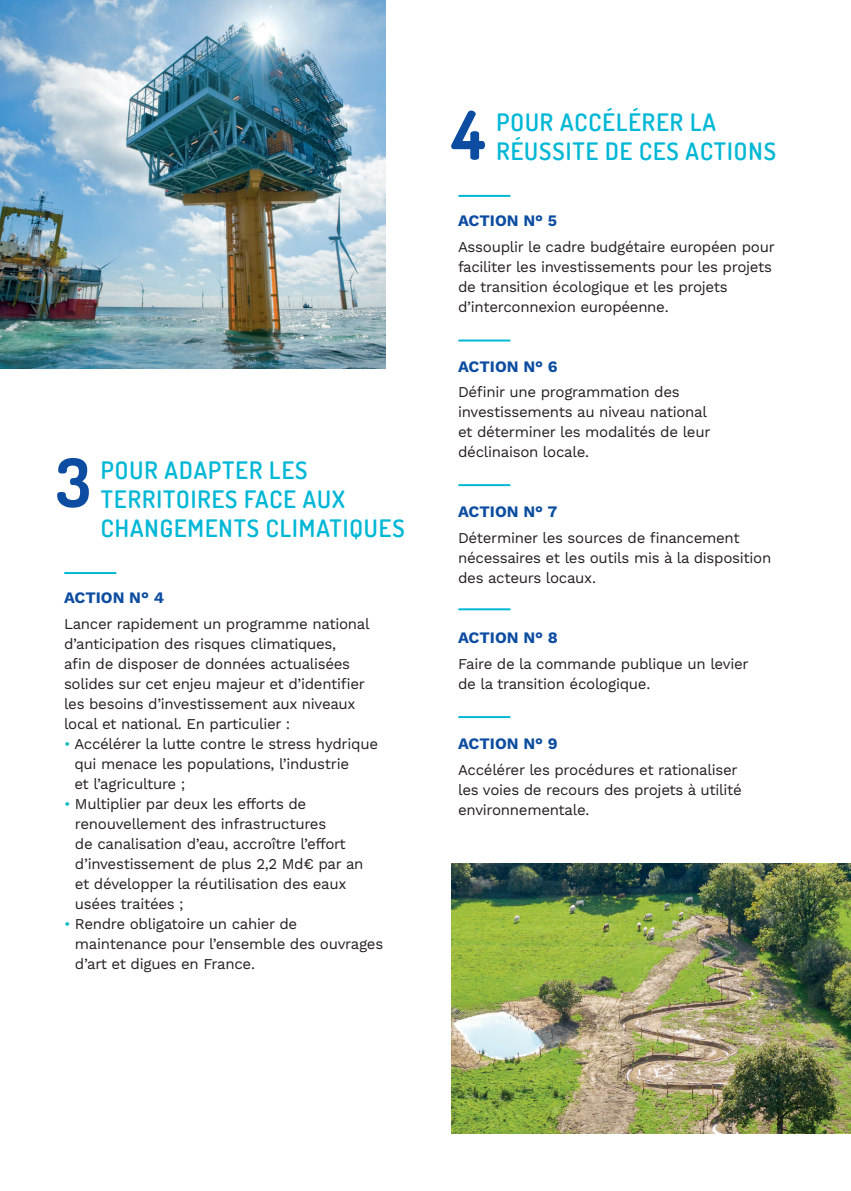
<style>
.page{position:relative;width:851px;height:1191px;background:#fff}
.page>*{position:absolute;margin:0;border:0;box-sizing:border-box;transform-origin:0 0}
.t1{font:700 67.4px "Dosis";color:#0d4da1}
.t2{font:600 24px/28.8px "Dosis";letter-spacing:.04em;color:#00b7d6}
.t3{font:700 16px "Work Sans";color:#0d4da1}
.t4{font:15px/20px "Work Sans";letter-spacing:-.02em;color:#231f20}
.s1{color:#14bbbc}
</style>
<div class="page">
<hr style="left:65px;top:572px;width:50px;height:2px;background:#00b7d6">
<hr style="left:459px;top:195px;width:50px;height:2px;background:#00b7d6">
<hr style="left:459px;top:339px;width:50px;height:2px;background:#00b7d6">
<hr style="left:459px;top:484px;width:50px;height:2px;background:#00b7d6">
<hr style="left:459px;top:608px;width:50px;height:2px;background:#00b7d6">
<hr style="left:459px;top:716px;width:50px;height:2px;background:#00b7d6">
<img style="left:451px;top:864px;width:399px;height:269px">
<img style="left:0;top:0;width:385px;height:369px">
<p class="t1" style="left:56px;top:439px;width:37px">3</p>
<p class="t2" style="left:101px;top:456px;width:305px">POUR ADAPTER LES<br>TERRITOIRES FACE AUX<br>CHANGEMENTS CLIMATIQUES</p>
<p class="t3" style="left:64px;top:588px;width:102px">ACTION N° 4</p>
<p class="t4" style="left:64px;top:614px;width:307px">Lancer rapidement un programme national d’anticipation des risques climatiques,<br>afin de disposer de données actualisées solides sur cet enjeu majeur et d’identifier les besoins d’investissement aux niveaux local et national. En particulier :</p>
<p class="t4" style="left:74px;top:734px;width:305px;text-indent:-10px"><span class="s1">•</span> Accélérer la lutte contre le stress hydrique qui menace les populations, l’industrie<br>et l’agriculture ;</p>
<p class="t4" style="left:75px;top:794px;width:290px;text-indent:-11px"><span class="s1">•</span> Multiplier par deux les efforts de renouvellement des infrastructures<br>de canalisation d’eau, accroître l’effort d’investissement de plus 2,2 Md€ par an et développer la réutilisation des eaux usées traitées ;</p>
<p class="t4" style="left:75px;top:914px;width:310px;text-indent:-11px"><span class="s1">•</span> Rendre obligatoire un cahier de maintenance pour l’ensemble des ouvrages d’art et digues en France.</p>
<p class="t1" style="left:451px;top:92px;width:35px">4</p>
<p class="t2" style="left:496px;top:107px;width:281px">POUR ACCÉLÉRER LA<br>RÉUSSITE DE CES ACTIONS</p>
<p class="t3" style="left:458px;top:211px;width:101px">ACTION N° 5</p>
<p class="t4" style="left:458px;top:237px;width:318px">Assouplir le cadre budgétaire européen pour faciliter les investissements pour les projets de transition écologique et les projets d’interconnexion européenne.</p>
<p class="t3" style="left:458px;top:357px;width:101px">ACTION N° 6</p>
<p class="t4" style="left:458px;top:383px;width:254px">Définir une programmation des investissements au niveau national et déterminer les modalités de leur déclinaison locale.</p>
<p class="t3" style="left:458px;top:503px;width:101px">ACTION N° 7</p>
<p class="t4" style="left:458px;top:528px;width:314px">Déterminer les sources de financement nécessaires et les outils mis à la disposition des acteurs locaux.</p>
<p class="t3" style="left:458px;top:628px;width:101px">ACTION N° 8</p>
<p class="t4" style="left:458px;top:654px;width:292px">Faire de la commande publique un levier de la transition écologique.</p>
<p class="t3" style="left:458px;top:734px;width:101px">ACTION N° 9</p>
<p class="t4" style="left:458px;top:760px;width:285px">Accélérer les procédures et rationaliser les voies de recours des projets à utilité environnementale.</p>
</div>
